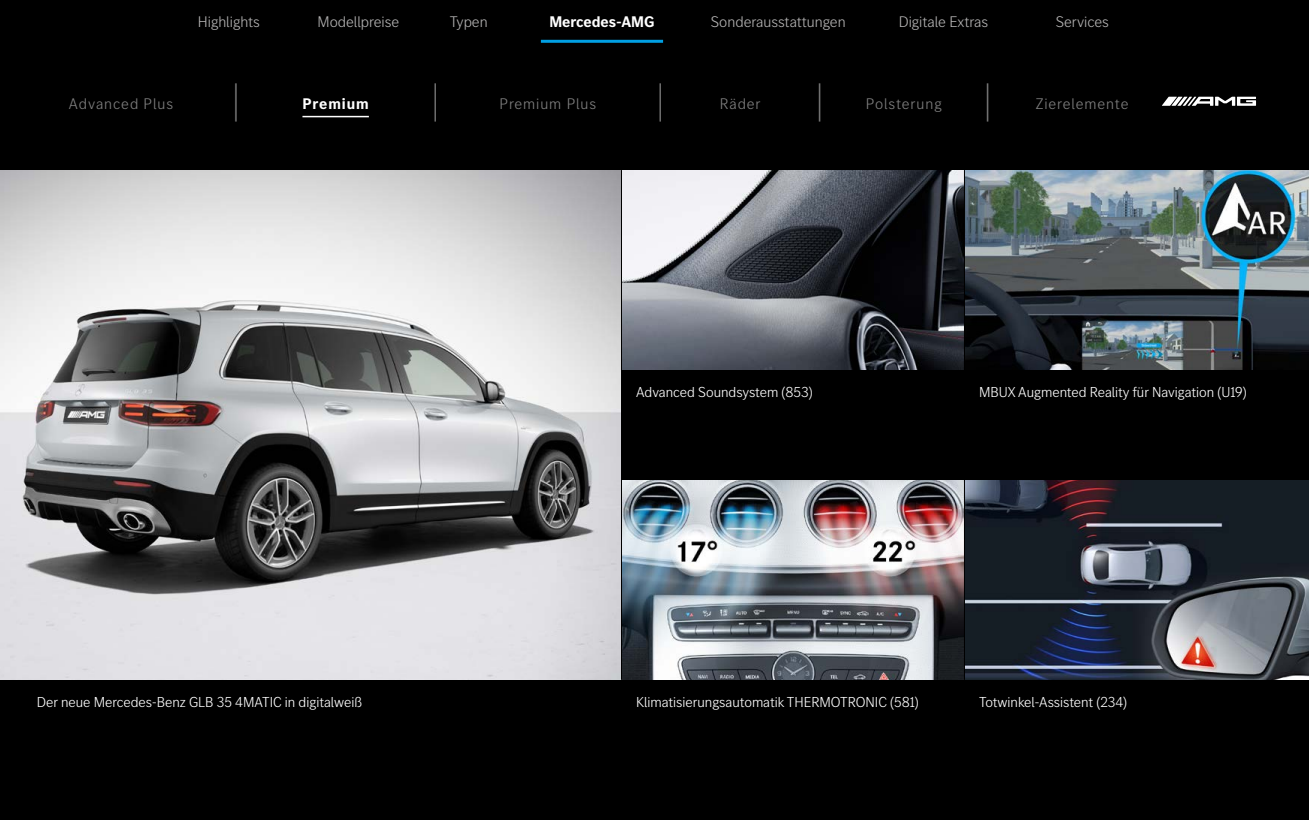
<style>
.page{position:relative;width:1309px;height:820px;background:#fff}
.page>*{position:absolute;margin:0;border:0;box-sizing:border-box;transform-origin:0 0}
.t1{font:300 45.6px "MB Corpo S Title";color:#808080;scale:.53 1}
.t2{font:300 16px "MB Corpo S Title";color:#b3b2b2}
.t3{font:300 16px "MB Corpo S Title";letter-spacing:.06em;color:#808080}
.t4{font:700 16px "MB Corpo S Title";color:#fff}
.t5{font:700 16px "MB Corpo S Title";letter-spacing:.06em;color:#fff}
.t6{font:300 15px "MB Corpo S Title";color:#fff}
</style>
<div class="page">
<div style="left:0;top:43px;width:1309px;height:777px;background:#000"></div>
<img style="left:622px;top:170px;width:687px;height:200px">
<img style="left:622px;top:480px;width:687px;height:200px">
<img style="left:0;top:170px;width:621px;height:510px">
<hr style="left:302px;top:116px;width:67px;height:1px;background:#fff">
<div style="left:0;top:0;width:1309px;height:43px;background:#000"></div>
<hr style="left:541px;top:40px;width:122px;height:3px;background:#009fe3">
<svg style="left:1162px;top:97px;width:94px;height:9px"></svg>
<hr style="left:964px;top:170px;width:1px;height:510px;background:#000">
<hr style="left:621px;top:170px;width:1px;height:510px;background:#000">
<p class="t3" style="left:69px;top:93px;width:106px">Advanced Plus</p>
<p class="t2" style="left:198px;top:12px;width:64px">Highlights</p>
<p class="t2" style="left:317px;top:12px;width:83px">Modellpreise</p>
<p class="t2" style="left:450px;top:12px;width:39px">Typen</p>
<p class="t4" style="left:549px;top:11px;width:107px">Mercedes-AMG</p>
<p class="t2" style="left:711px;top:12px;width:136px">Sonderausstattungen</p>
<p class="t2" style="left:899px;top:12px;width:91px">Digitale Extras</p>
<p class="t2" style="left:1056px;top:12px;width:55px">Services</p>
<h1 class="t1" style="left:233px;top:72px;width:11px">|</h1>
<p class="t5" style="left:302px;top:93px;width:68px">Premium</p>
<h1 class="t1" style="left:433px;top:72px;width:11px">|</h1>
<p class="t3" style="left:500px;top:93px;width:98px">Premium Plus</p>
<h1 class="t1" style="left:658px;top:72px;width:11px">|</h1>
<p class="t3" style="left:720px;top:93px;width:42px">Räder</p>
<h1 class="t1" style="left:817px;top:72px;width:11px">|</h1>
<p class="t3" style="left:866px;top:93px;width:77px">Polsterung</p>
<h1 class="t1" style="left:985px;top:72px;width:11px">|</h1>
<p class="t3" style="left:1036px;top:93px;width:94px">Zierelemente</p>
<p class="t6" style="left:636px;top:382px;width:178px">Advanced Soundsystem (853)</p>
<p class="t6" style="left:979px;top:382px;width:269px">MBUX Augmented Reality für Navigation (U19)</p>
<p class="t6" style="left:37px;top:692px;width:327px">Der neue Mercedes-Benz GLB 35 4MATIC in digitalweiß</p>
<p class="t6" style="left:979px;top:692px;width:149px">Totwinkel-Assistent (234)</p>
<p class="t6" style="left:636px;top:692px;width:284px">Klimatisierungsautomatik THERMOTRONIC (581)</p>
</div>
